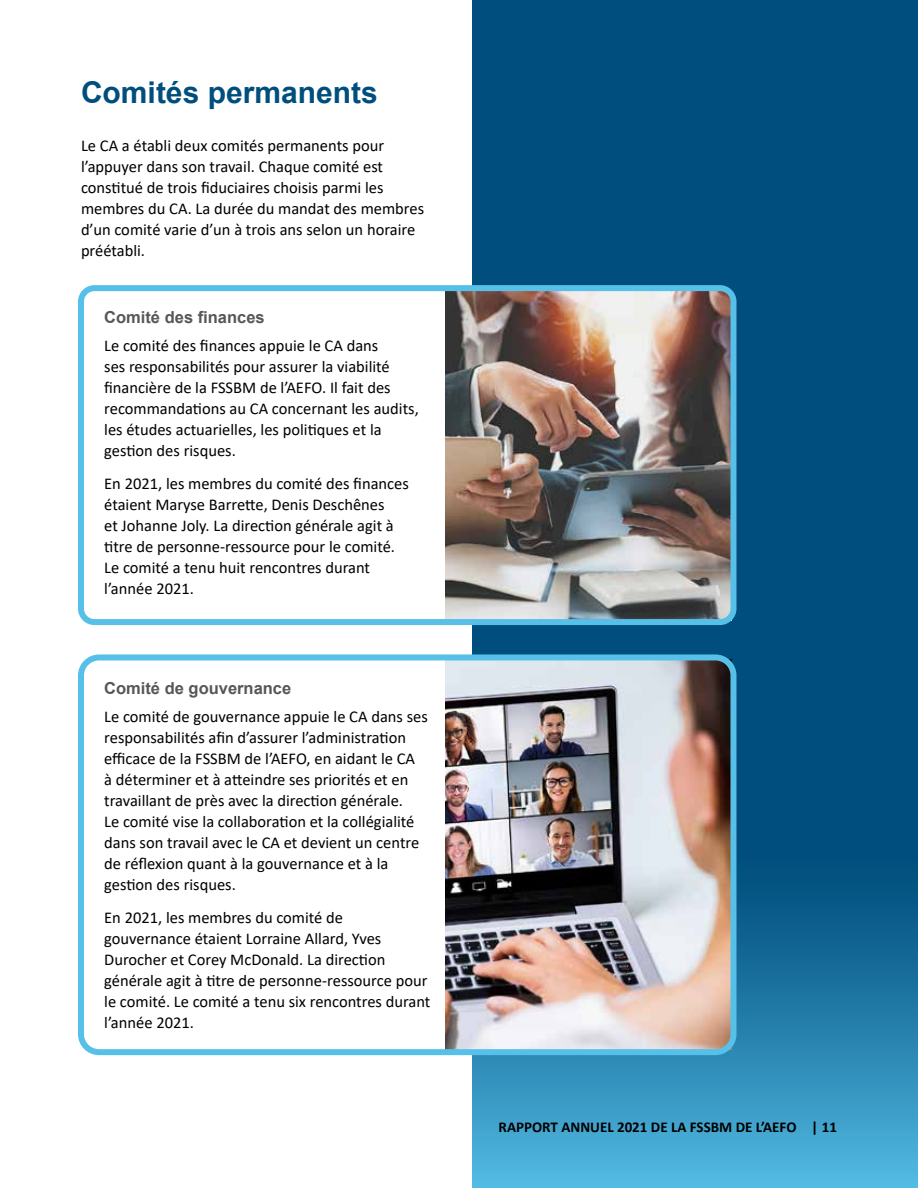
<style>
.page{position:relative;width:918px;height:1188px;background:#fff}
.page>*{position:absolute;margin:0;border:0;box-sizing:border-box;transform-origin:0 0}
.t1{font:700 30px "Arial";color:#004e7d}
.t2{font:16.5px/21px "Calibri";color:#000}
.t3{font:700 16.5px "Arial";color:#575756}
.t4{font:700 15px "Calibri";color:#000}
</style>
<div class="page">
<svg style="left:472px;top:0;width:446px;height:1188px;background:#0d608d"></svg>
<img style="left:446px;top:292px;width:283px;height:326px">
<div style="left:78px;top:285px;width:658px;height:340px;border:6px solid #56c0e8;border-radius:14px"></div>
<img style="left:446px;top:661px;width:283px;height:387px">
<div style="left:78px;top:654px;width:658px;height:401px;border:6px solid #56c0e8;border-radius:18px"></div>
<h1 class="t1" style="left:81px;top:71px;width:298px">Comités permanents</h1>
<p class="t2" style="left:81px;top:134px;width:345px">Le CA a établi deux comités permanents pour l’appuyer dans son travail. Chaque comité est constitué de trois fiduciaires choisis parmi les membres du CA. La durée du mandat des membres d’un comité varie d’un à trois ans selon un horaire préétabli.</p>
<p class="t3" style="left:104px;top:306px;width:162px">Comité des finances</p>
<p class="t2" style="left:104px;top:335px;width:316px">Le comité des finances appuie le CA dans<br>ses responsabilités pour assurer la viabilité financière de la FSSBM de l’AEFO. Il fait des recommandations au CA concernant les audits, les études actuarielles, les politiques et la gestion des risques.</p>
<p class="t2" style="left:104px;top:473px;width:306px">En 2021, les membres du comité des finances étaient Maryse Barrette, Denis Deschênes<br>et Johanne Joly. La direction générale agit à titre de personne-ressource pour le comité.<br>Le comité a tenu huit rencontres durant l’année 2021.</p>
<p class="t3" style="left:104px;top:677px;width:189px">Comité de gouvernance</p>
<p class="t2" style="left:104px;top:706px;width:325px">Le comité de gouvernance appuie le CA dans ses responsabilités afin d’assurer l’administration efficace de la FSSBM de l’AEFO, en aidant le CA<br>à déterminer et à atteindre ses priorités et en travaillant de près avec la direction générale.<br>Le comité vise la collaboration et la collégialité dans son travail avec le CA et devient un centre de réflexion quant à la gouvernance et à la gestion des risques.</p>
<p class="t2" style="left:104px;top:907px;width:328px">En 2021, les membres du comité de gouvernance étaient Lorraine Allard, Yves Durocher et Corey McDonald. La direction générale agit à titre de personne-ressource pour le comité. Le comité a tenu six rencontres durant l’année 2021.</p>
<p class="t4" style="left:499px;top:1117px;width:340px">RAPPORT ANNUEL 2021 DE LA FSSBM DE L’AEFO | 11</p>
</div>
